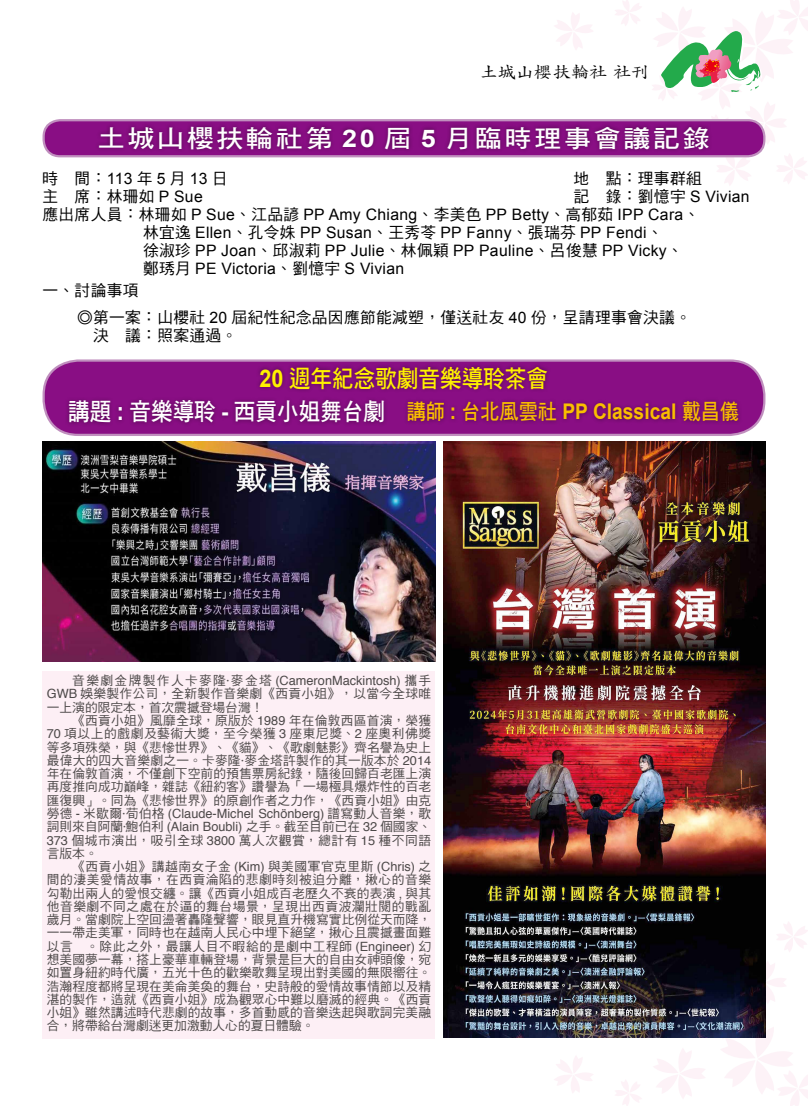
<style>
.page{position:relative;width:808px;height:1106px;background:#fff}
.page>*{position:absolute;margin:0;border:0;box-sizing:border-box;transform-origin:0 0}
.t1{font:24.3px/33px "DF Hei Std W7";color:#fff;text-align:center;scale:.89 1}
.t2{font:24.3px "DF Hei Std W7";letter-spacing:.1em;color:#fff;scale:1.11 1}
.t3{font:17.1px "DF Kai Shu Std W5";color:#000;scale:1.05 1}
.t4{font:15.75px "Arial";letter-spacing:.02em;color:#000}
.t5{font:15.75px/26.5px "DF Hei Std W5";letter-spacing:.02em;color:#000}
.t6{font:12.75px/13.2px "DF Hei Std W5";letter-spacing:.005em;color:#4d4949;text-align:justify}
.t7{font:12.75px "Helvetica";color:#4d4949}
.s1{font-family:"Arial";font-weight:700}
.s2{font-family:"Arial"}
.s3{font-family:"DF Hei Std W5"}
.s4{font-family:"Arial";font-weight:700;color:#fff100}
.s5{color:#fff100}
.s6{font-size:21.6px;color:#fabe00}
.s7{font-family:"Arial";font-weight:700;font-size:21.6px;color:#fabe00}
.s8{font-family:"Helvetica"}
</style>
<div class="page">
<svg style="left:616px;top:1080px;width:26px;height:26px"></svg>
<svg style="left:651px;top:960px;width:157px;height:146px"></svg>
<svg style="left:554px;top:1056px;width:39px;height:37px"></svg>
<svg style="left:777px;top:922px;width:31px;height:30px"></svg>
<svg style="left:716px;top:157px;width:35px;height:28px"></svg>
<svg style="left:615px;top:0;width:26px;height:26px"></svg>
<svg style="left:555px;top:13px;width:38px;height:36px"></svg>
<svg style="left:777px;top:154px;width:30px;height:30px"></svg>
<div style="left:43px;top:670px;width:392px;height:368px;background:#fdeff5"></div>
<div style="left:44px;top:120px;width:720px;height:36px;background:#890e84;border-radius:16px"></div>
<div style="left:43px;top:119px;width:722px;height:38px;border:2px solid #c08fbe;border-radius:16px"></div>
<div style="left:95px;top:122px;width:618px;height:32px;background:#000;opacity:.4"></div>
<div style="left:44px;top:360px;width:720px;height:75px;background:#890e84;border-radius:34px"></div>
<div style="left:43px;top:359px;width:722px;height:77px;border:2px solid #c08fbe;border-radius:34px"></div>
<div style="left:65px;top:363px;width:678px;height:64px;background:#000;opacity:.4"></div>
<img style="left:43px;top:442px;width:392px;height:219px">
<img style="left:444px;top:442px;width:321px;height:595px">
<svg style="left:651px;top:0;width:157px;height:145px"></svg>
<h2 class="t3" style="left:480px;top:63px;width:163px">土城山櫻扶輪社 社刊</h2>
<h1 class="t2" style="left:98px;top:125px;width:553px">土城山櫻扶輪社第 <span class="s1">20</span> 屆 <span class="s1">5</span> 月臨時理事會議記錄</h1>
<p class="t5" style="left:43px;top:164px;width:187px">時 間：<span class="s2">113</span>年<span class="s2">5</span>月<span class="s2">13</span>日</p>
<p class="t5" style="left:574px;top:164px;width:130px">地 點：理事群組</p>
<p class="t5" style="left:43px;top:182px;width:162px">主 席：林珊如 <span class="s2">P Sue</span></p>
<p class="t4" style="left:574px;top:186px;width:178px"><span class="s3">記 錄：劉憶宇</span> S Vivian</p>
<p class="t4" style="left:43px;top:204px;width:658px"><span class="s3">應出席人員：林珊如</span> P Sue<span class="s3">、江品諺</span> PP Amy Chiang<span class="s3">、李美色</span> PP Betty<span class="s3">、高郁茹</span> IPP Cara<span class="s3">、</span></p>
<p class="t4" style="left:143px;top:222px;width:521px"><span class="s3">林宜逸</span> Ellen<span class="s3">、孔令姝</span> PP Susan<span class="s3">、王秀苓</span> PP Fanny<span class="s3">、張瑞芬</span> PP Fendi<span class="s3">、</span></p>
<p class="t4" style="left:143px;top:240px;width:541px"><span class="s3">徐淑珍</span> PP Joan<span class="s3">、邱淑莉</span> PP Julie<span class="s3">、林佩穎</span> PP Pauline<span class="s3">、呂俊慧</span> PP Vicky<span class="s3">、</span></p>
<p class="t4" style="left:143px;top:258px;width:263px"><span class="s3">鄭琇月</span> PE Victoria<span class="s3">、劉憶宇</span> S Vivian</p>
<p class="t5" style="left:77px;top:277px;width:615px;text-indent:-34px">一、討論事項<br>◎第一案：山櫻社 <span class="s2">20</span> 屆紀性紀念品因應節能減塑，僅送社友 <span class="s2">40</span> 份，呈請理事會決議。</p>
<p class="t5" style="left:93px;top:321px;width:146px">決 議：照案通過。</p>
<h1 class="t1" style="left:68px;top:362px;width:755px"><span class="s4">20</span> <span class="s5">週年紀念歌劇音樂導聆茶會<br></span>講題 <span class="s1">:</span> 音樂導聆 <span class="s1">-</span> 西貢小姐舞台劇 <span class="s6">講師</span> <span class="s7">:</span> <span class="s6">台北風雲社</span> <span class="s7">PP Classical</span> <span class="s6">戴昌儀</span></h1>
<p class="t7" style="left:72px;top:671px;width:360px"><span class="s3">音樂劇金牌製作人卡麥隆</span>·<span class="s3">麥金塔</span> (CameronMackintosh) <span class="s3">攜手</span></p>
<p class="t6" style="left:47px;top:687px;width:386px"><span class="s8">GWB</span> 娛樂製作公司，全新製作音樂劇《西貢小姐》，以當今全球唯一上演的限定本，首次震撼登場台灣！</p>
<p class="t6" style="left:47px;top:713px;width:386px;text-indent:25px">《西貢小姐》風靡全球，原版於 <span class="s8">1989</span> 年在倫敦西區首演，榮獲<span class="s8">70</span> 項以上的戲劇及藝術大獎，至今榮獲 <span class="s8">3</span> 座東尼獎、<span class="s8">2</span> 座奧利佛獎等多項殊榮，與《悲慘世界》、《貓》、《歌劇魅影》齊名譽為史上最偉大的四大音樂劇之一。卡麥隆<span class="s8">·</span>麥金塔許製作的其一版本於 <span class="s8">2014</span>年在倫敦首演，不僅創下空前的預售票房紀錄，隨後回歸百老匯上演再度推向成功巔峰，雜誌《紐約客》讚譽為「一場極具爆炸性的百老匯復興」。同為《悲慘世界》的原創作者之力作，《西貢小姐》由克</p>
<p class="t7" style="left:47px;top:803px;width:386px"><span class="s3">勞德</span> - <span class="s3">米歇爾</span>·<span class="s3">荀伯格</span> (Claude-Michel Schönberg) <span class="s3">譜寫動人音樂，歌</span></p>
<p class="t6" style="left:47px;top:820px;width:386px">詞則來自阿蘭<span class="s8">·</span>鮑伯利 <span class="s8">(Alain Boubli)</span> 之手。截至目前已在 <span class="s8">32</span> 個國家、<span class="s8">373</span> 個城市演出，吸引全球 <span class="s8">3800</span> 萬人次觀賞，總計有 <span class="s8">15</span> 種不同語言版本。</p>
<p class="t6" style="left:47px;top:859px;width:386px;text-indent:25px">《西貢小姐》講越南女子金 <span class="s8">(Kim)</span> 與美國軍官克里斯 <span class="s8">(Chris)</span> 之間的淒美愛情故事，在西貢淪陷的悲劇時刻被迫分離，揪心的音樂勾勒出兩人的愛恨交纏。讓《西貢小姐成百老歷久不衰的表演 <span class="s8">,</span> 與其他音樂劇不同之處在於逼的舞台場景，呈現出西貢波瀾壯閱的戰亂歲月。當劇院上空回盪著轟隆聲響，眼見直升機寫實比例從天而降，一一帶走美軍，同時也在越南人民心中埋下絕望，揪心且震撼畫面難以言喩。除此之外，最讓人目不暇給的是劇中工程師 <span class="s8">(Engineer)</span> 幻想美國夢一幕，搭上豪華車輛登場，背景是巨大的自由女神頭像，宛如置身紐約時代廣，五光十色的歡樂歌舞呈現出對美國的無限嚮往。浩瀚程度都將呈現在美侖美奐的舞台，史詩般的愛情故事情節以及精湛的製作，造就《西貢小姐》成為觀眾心中難以磨滅的經典。《西貢小姐》雖然講述時代悲劇的故事，多首動感的音樂迭起與歌詞完美融合，將帶給台灣劇迷更加激動人心的夏日體驗。</p>
</div>
